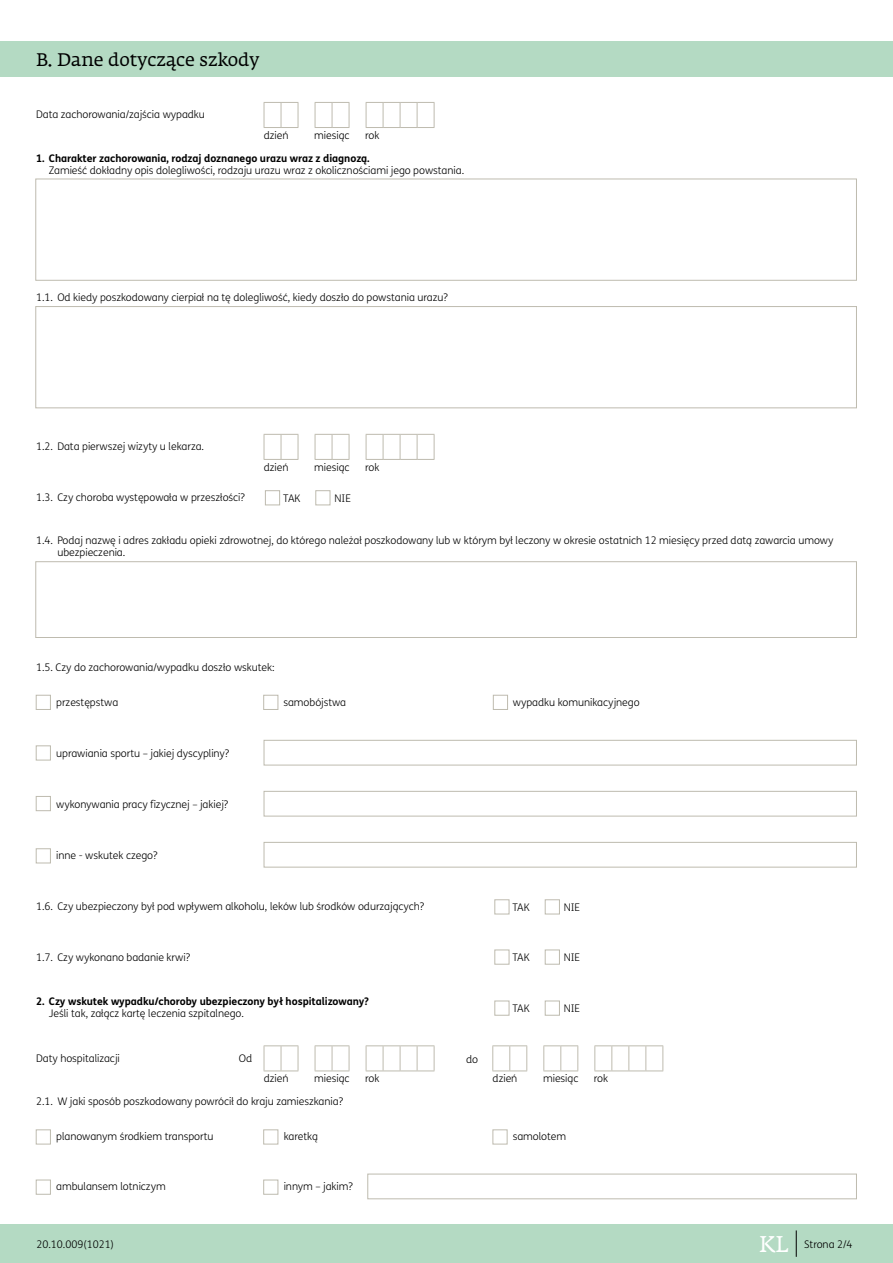
<style>
.page{position:relative;width:893px;height:1263px;background:#fff}
.page>*{position:absolute;margin:0;border:0;box-sizing:border-box;transform-origin:0 0}
.t1{font:18px "Fedra Serif A Pro";color:#000}
.t2{font:300 10.5px/12.6px "FS Me";letter-spacing:-.005em;color:#000}
.t3{font:700 10.5px "FS Me";letter-spacing:-.005em;color:#000}
.s1{font-family:"Fedra Serif A Pro";font-weight:400;font-size:22.5px;color:#fff}
</style>
<div class="page">
<div style="left:0;top:1225px;width:893px;height:38px;background:#b4dac3"></div>
<svg style="left:796px;top:1230px;width:1px;height:27px"></svg>
<div style="left:0;top:41px;width:893px;height:36px;background:#b4dac3"></div>
<svg style="left:264px;top:102px;width:171px;height:26px"></svg>
<svg style="left:264px;top:434px;width:171px;height:26px"></svg>
<svg style="left:264px;top:1045px;width:171px;height:26px"></svg>
<svg style="left:492px;top:1045px;width:171px;height:26px"></svg>
<div style="left:35px;top:179px;width:822px;height:102px;background:#fff;border:1px solid #bebbaf"></div>
<div style="left:35px;top:306px;width:822px;height:102px;background:#fff;border:1px solid #bebbaf"></div>
<div style="left:35px;top:561px;width:822px;height:77px;background:#fff;border:1px solid #bebbaf"></div>
<div style="left:264px;top:740px;width:593px;height:25px;background:#fff;border:1px solid #bebbaf"></div>
<div style="left:264px;top:791px;width:593px;height:25px;background:#fff;border:1px solid #bebbaf"></div>
<div style="left:264px;top:842px;width:593px;height:25px;background:#fff;border:1px solid #bebbaf"></div>
<div style="left:367px;top:1174px;width:490px;height:25px;background:#fff;border:1px solid #bebbaf"></div>
<svg style="left:265px;top:491px;width:16px;height:15px"></svg>
<div style="left:265px;top:490px;width:15px;height:15px;background:#fff;border:1px solid #bebbaf"></div>
<div style="left:314px;top:489px;width:18px;height:17px;background:#dcdad4"></div>
<div style="left:315px;top:490px;width:15px;height:15px;background:#fff;border:1px solid #bebbaf"></div>
<svg style="left:494px;top:899px;width:16px;height:16px"></svg>
<div style="left:494px;top:899px;width:15px;height:15px;background:#fff;border:1px solid #bebbaf"></div>
<div style="left:543px;top:898px;width:18px;height:17px;background:#ebeae7"></div>
<div style="left:545px;top:899px;width:15px;height:15px;background:#fff;border:1px solid #bebbaf"></div>
<svg style="left:494px;top:949px;width:16px;height:16px"></svg>
<div style="left:494px;top:949px;width:15px;height:15px;background:#fff;border:1px solid #bebbaf"></div>
<svg style="left:544px;top:949px;width:16px;height:16px"></svg>
<div style="left:545px;top:949px;width:15px;height:15px;background:#fff;border:1px solid #bebbaf"></div>
<svg style="left:494px;top:1000px;width:16px;height:16px"></svg>
<div style="left:494px;top:1000px;width:15px;height:15px;background:#fff;border:1px solid #bebbaf"></div>
<svg style="left:544px;top:1000px;width:16px;height:16px"></svg>
<div style="left:545px;top:1000px;width:15px;height:15px;background:#fff;border:1px solid #bebbaf"></div>
<div style="left:34px;top:693px;width:18px;height:18px;background:#edece9"></div>
<div style="left:36px;top:695px;width:15px;height:15px;background:#fff;border:1px solid #bebbaf"></div>
<svg style="left:35px;top:745px;width:16px;height:16px"></svg>
<div style="left:36px;top:745px;width:15px;height:15px;background:#fff;border:1px solid #bebbaf"></div>
<div style="left:34px;top:795px;width:18px;height:17px;background:#ebeae6"></div>
<div style="left:36px;top:796px;width:15px;height:15px;background:#fff;border:1px solid #bebbaf"></div>
<div style="left:34px;top:847px;width:18px;height:17px;background:#ebeae6"></div>
<div style="left:36px;top:848px;width:15px;height:15px;background:#fff;border:1px solid #bebbaf"></div>
<div style="left:34px;top:1128px;width:18px;height:17px;background:#ebeae6"></div>
<div style="left:36px;top:1129px;width:15px;height:15px;background:#fff;border:1px solid #bebbaf"></div>
<div style="left:262px;top:1128px;width:18px;height:17px;background:#e2e0db"></div>
<div style="left:263px;top:1129px;width:15px;height:15px;background:#fff;border:1px solid #bebbaf"></div>
<svg style="left:492px;top:1129px;width:16px;height:16px"></svg>
<div style="left:492px;top:1129px;width:15px;height:15px;background:#fff;border:1px solid #bebbaf"></div>
<svg style="left:35px;top:1179px;width:16px;height:16px"></svg>
<div style="left:36px;top:1179px;width:15px;height:15px;background:#fff;border:1px solid #bebbaf"></div>
<svg style="left:263px;top:1179px;width:16px;height:16px"></svg>
<div style="left:263px;top:1179px;width:15px;height:15px;background:#fff;border:1px solid #bebbaf"></div>
<svg style="left:263px;top:694px;width:16px;height:16px"></svg>
<div style="left:263px;top:695px;width:15px;height:15px;background:#fff;border:1px solid #bebbaf"></div>
<div style="left:492px;top:693px;width:17px;height:18px;background:#edece9"></div>
<div style="left:493px;top:695px;width:15px;height:15px;background:#fff;border:1px solid #bebbaf"></div>
<h1 class="t1" style="left:36px;top:49px;width:225px">B. Dane dotyczące szkody</h1>
<p class="t2" style="left:36px;top:107px;width:170px">Data zachorowania/zajścia wypadku</p>
<p class="t2" style="left:264px;top:129px;width:26px">dzień</p>
<p class="t2" style="left:314px;top:129px;width:37px">miesiąc</p>
<p class="t2" style="left:365px;top:129px;width:16px">rok</p>
<p class="t3" style="left:36px;top:150px;width:335px">1. Charakter zachorowania, rodzaj doznanego urazu wraz z diagnozą.</p>
<p class="t2" style="left:49px;top:164px;width:417px">Zamieść dokładny opis dolegliwości, rodzaju urazu wraz z okolicznościami jego powstania.</p>
<p class="t2" style="left:36px;top:291px;width:413px">1.1. Od kiedy poszkodowany cierpiał na tę dolegliwość, kiedy doszło do powstania urazu?</p>
<p class="t2" style="left:36px;top:439px;width:169px">1.2. Data pierwszej wizyty u lekarza.</p>
<p class="t2" style="left:36px;top:491px;width:210px">1.3. Czy choroba występowała w przeszłości?</p>
<p class="t2" style="left:264px;top:461px;width:26px">dzień</p>
<p class="t2" style="left:314px;top:461px;width:37px">miesiąc</p>
<p class="t2" style="left:365px;top:461px;width:16px">rok</p>
<p class="t2" style="left:283px;top:491px;width:19px">TAK</p>
<p class="t2" style="left:335px;top:491px;width:18px">NIE</p>
<p class="t2" style="left:57px;top:533px;width:777px;text-indent:-21px">1.4. Podaj nazwę i adres zakładu opieki zdrowotnej, do którego należał poszkodowany lub w którym był leczony w okresie ostatnich 12 miesięcy przed datą zawarcia umowy ubezpieczenia.</p>
<p class="t2" style="left:36px;top:661px;width:240px">1.5. Czy do zachorowania/wypadku doszło wskutek:</p>
<p class="t2" style="left:56px;top:695px;width:64px">przestępstwa</p>
<p class="t2" style="left:283px;top:695px;width:64px">samobójstwa</p>
<p class="t2" style="left:513px;top:696px;width:128px">wypadku komunikacyjnego</p>
<p class="t2" style="left:56px;top:746px;width:174px">uprawiania sportu – jakiej dyscypliny?</p>
<p class="t2" style="left:56px;top:797px;width:174px">wykonywania pracy fizycznej – jakiej?</p>
<p class="t2" style="left:56px;top:848px;width:103px">inne - wskutek czego?</p>
<p class="t2" style="left:36px;top:900px;width:389px">1.6. Czy ubezpieczony był pod wpływem alkoholu, leków lub środków odurzających?</p>
<p class="t2" style="left:36px;top:950px;width:155px">1.7. Czy wykonano badanie krwi?</p>
<p class="t3" style="left:36px;top:993px;width:334px">2. Czy wskutek wypadku/choroby ubezpieczony był hospitalizowany?</p>
<p class="t2" style="left:49px;top:1007px;width:197px">Jeśli tak, załącz kartę leczenia szpitalnego.</p>
<p class="t2" style="left:36px;top:1052px;width:85px">Daty hospitalizacji</p>
<p class="t2" style="left:239px;top:1052px;width:15px">Od</p>
<p class="t2" style="left:466px;top:1052px;width:13px">do</p>
<p class="t2" style="left:512px;top:900px;width:19px">TAK</p>
<p class="t2" style="left:564px;top:900px;width:18px">NIE</p>
<p class="t2" style="left:512px;top:951px;width:19px">TAK</p>
<p class="t2" style="left:564px;top:951px;width:18px">NIE</p>
<p class="t2" style="left:512px;top:1002px;width:19px">TAK</p>
<p class="t2" style="left:564px;top:1002px;width:18px">NIE</p>
<p class="t2" style="left:264px;top:1072px;width:26px">dzień</p>
<p class="t2" style="left:314px;top:1072px;width:37px">miesiąc</p>
<p class="t2" style="left:365px;top:1072px;width:16px">rok</p>
<p class="t2" style="left:493px;top:1072px;width:26px">dzień</p>
<p class="t2" style="left:543px;top:1072px;width:37px">miesiąc</p>
<p class="t2" style="left:594px;top:1072px;width:16px">rok</p>
<p class="t2" style="left:36px;top:1094px;width:308px">2.1. W jaki sposób poszkodowany powrócił do kraju zamieszkania?</p>
<p class="t2" style="left:56px;top:1130px;width:159px">planowanym środkiem transportu</p>
<p class="t2" style="left:284px;top:1130px;width:36px">karetką</p>
<p class="t2" style="left:513px;top:1130px;width:55px">samolotem</p>
<p class="t2" style="left:56px;top:1180px;width:111px">ambulansem lotniczym</p>
<p class="t2" style="left:284px;top:1180px;width:71px">innym – jakim?</p>
<p class="t2" style="left:37px;top:1237px;width:79px">20.10.009(1021)</p>
<p class="t2" style="left:759px;top:1237px;width:95px"><span class="s1">KL</span> Strona 2/4</p>
</div>
